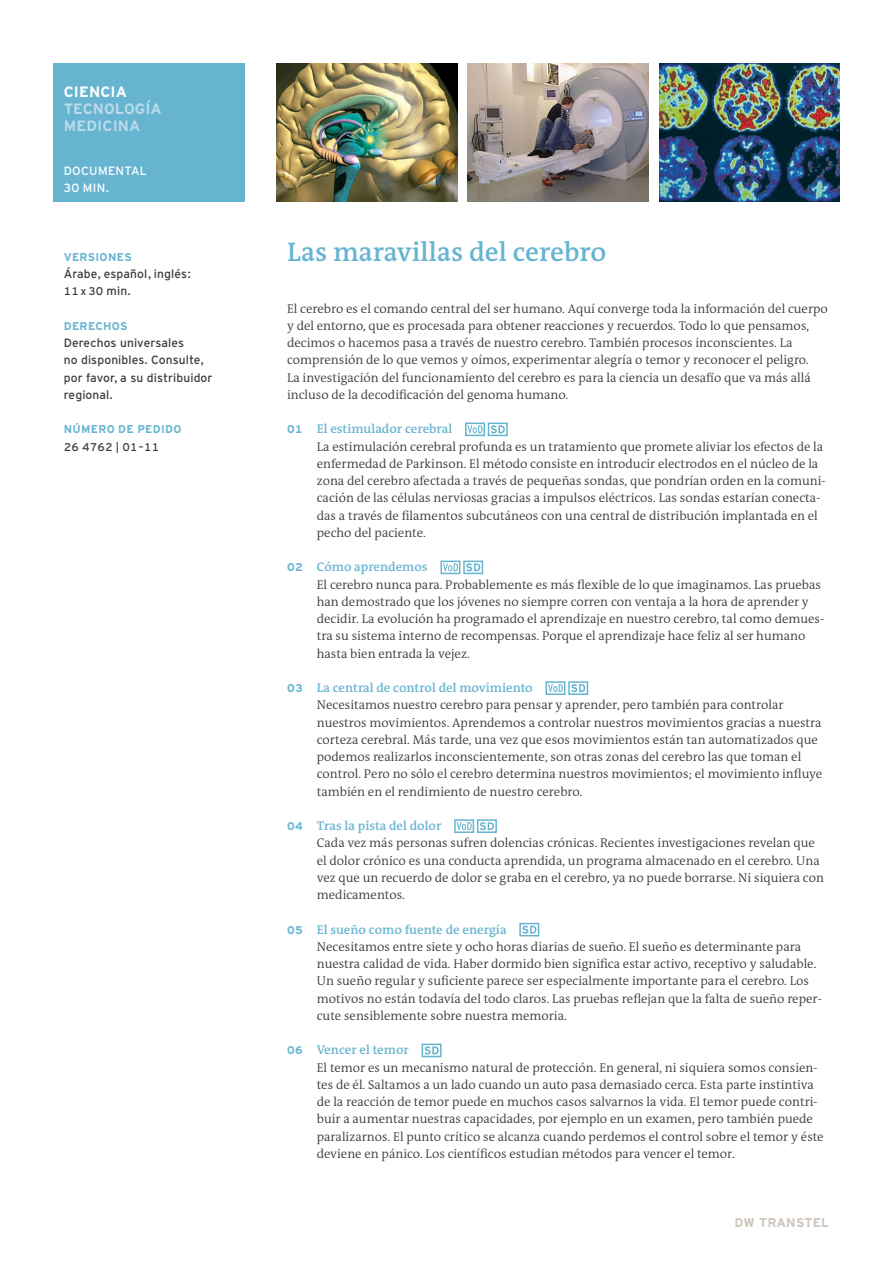
<style>
.page{position:relative;width:893px;height:1263px;background:#fff}
.page>*{position:absolute;margin:0;border:0;box-sizing:border-box;transform-origin:0 0}
.Headline_S{font:600 27px "DW The Antiqua B W6";color:#67b4d1}
.Titel_Kategorie{font:700 15px "Interstate DW";letter-spacing:.01em;color:#b9daea}
.Titel_Kategorie-2{font:700 15px "Interstate DW";letter-spacing:.005em;color:#fff}
.Copy_S_Einzug{font:300 12.75px/17.2px "DW The Antiqua B W4";color:#3c3c3b}
.Copy_S{font:300 12.75px/17.2px "DW The Antiqua B W4";color:#3c3c3b}
.Sub_S{font:600 12.75px "DW The Antiqua B W6";color:#67b4d1}
.t1{font:700 12.75px "Interstate DW Line";letter-spacing:.02em;color:#cdc5bb}
.Bestellinfo{font:12px/17.2px "Interstate DW";letter-spacing:.01em;color:#3c3c3b}
.Titel_Sendeformat{font:12px "Interstate DW";letter-spacing:.025em;color:#fff}
.Sub_Versal_S{font:700 11.25px "Interstate DW";letter-spacing:.025em;color:#67b4d1}
.Bestellnummer_Inhalt{font:11.25px "Interstate DW Line";letter-spacing:.01em;color:#3c3c3b}
.Bestellinfo-2{font:11.25px "Interstate DW Line";color:#3c3c3b}
.s1{font-size:12px}
.s2{font-family:"Interstate DW Line";font-weight:700;font-size:11.25px}
</style>
<div class="page">
<div style="left:53px;top:64px;width:191px;height:138px;background:#67b4d1"></div>
<img style="left:276px;top:64px;width:181px;height:138px">
<img style="left:468px;top:64px;width:180px;height:138px">
<img style="left:659px;top:64px;width:181px;height:138px">
<svg style="left:465px;top:423px;width:20px;height:13px"></svg>
<svg style="left:467px;top:425px;width:15px;height:8px"></svg>
<svg style="left:488px;top:423px;width:20px;height:13px"></svg>
<svg style="left:491px;top:425px;width:14px;height:8px"></svg>
<svg style="left:440px;top:561px;width:20px;height:13px"></svg>
<svg style="left:443px;top:563px;width:15px;height:8px"></svg>
<svg style="left:463px;top:561px;width:20px;height:13px"></svg>
<svg style="left:466px;top:563px;width:14px;height:8px"></svg>
<svg style="left:545px;top:681px;width:20px;height:14px"></svg>
<svg style="left:548px;top:684px;width:15px;height:8px"></svg>
<svg style="left:568px;top:681px;width:20px;height:14px"></svg>
<svg style="left:571px;top:684px;width:14px;height:8px"></svg>
<svg style="left:454px;top:819px;width:20px;height:14px"></svg>
<svg style="left:457px;top:822px;width:15px;height:8px"></svg>
<svg style="left:477px;top:819px;width:20px;height:14px"></svg>
<svg style="left:480px;top:822px;width:14px;height:8px"></svg>
<svg style="left:519px;top:923px;width:20px;height:13px"></svg>
<svg style="left:522px;top:925px;width:14px;height:9px"></svg>
<svg style="left:422px;top:1044px;width:20px;height:13px"></svg>
<svg style="left:424px;top:1046px;width:15px;height:8px"></svg>
<p class="Titel_Kategorie-2" style="left:64px;top:83px;width:65px">CIENCIA</p>
<p class="Titel_Kategorie" style="left:64px;top:100px;width:99px">TECNOLOGÍA</p>
<p class="Titel_Kategorie" style="left:64px;top:118px;width:78px">MEDICINA</p>
<p class="Titel_Sendeformat" style="left:64px;top:164px;width:85px">DOCUMENTAL</p>
<p class="Titel_Sendeformat" style="left:64px;top:181px;width:47px">30 MIN.</p>
<p class="Sub_Versal_S" style="left:64px;top:251px;width:69px">VERSIONES</p>
<p class="Bestellinfo" style="left:64px;top:265px;width:128px">Árabe, español, inglés:</p>
<p class="Bestellinfo-2" style="left:64px;top:285px;width:68px">11 x 30 <span class="s1">min.</span></p>
<p class="Sub_Versal_S" style="left:64px;top:320px;width:65px">DERECHOS</p>
<p class="Bestellinfo" style="left:64px;top:334px;width:122px">Derechos universales</p>
<p class="Bestellinfo" style="left:64px;top:351px;width:141px">no disponibles. Consulte,</p>
<p class="Bestellinfo" style="left:64px;top:369px;width:150px">por favor, a su distribuidor regional.</p>
<p class="Sub_Versal_S" style="left:64px;top:423px;width:119px">NÚMERO DE PEDIDO</p>
<p class="Bestellnummer_Inhalt" style="left:64px;top:440px;width:97px">26 4762 | 01–11</p>
<p class="Headline_S" style="left:287px;top:234px;width:321px">Las maravillas del cerebro</p>
<p class="Copy_S" style="left:287px;top:300px;width:542px">El cerebro es el comando central del ser humano. Aquí converge toda la información del cuerpo y del entorno, que es procesada para obtener reacciones y recuerdos. Todo lo que pensamos, decimos o hacemos pasa a través de nuestro cerebro. También procesos inconscientes. La comprensión de lo que vemos y oímos, experimentar alegría o temor y reconocer el peligro.<br>La investigación del funcionamiento del cerebro es para la ciencia un desafío que va más allá incluso de la decodificación del genoma humano.</p>
<p class="Sub_S" style="left:287px;top:421px;width:167px"><span class="s2">01</span> El estimulador cerebral</p>
<p class="Copy_S_Einzug" style="left:317px;top:438px;width:510px">La estimulación cerebral profunda es un tratamiento que promete aliviar los efectos de la enfermedad de Parkinson. El método consiste en introducir electrodos en el núcleo de la zona del cerebro afectada a través de pequeñas sondas, que pondrían orden en la comuni&shy;cación de las células nerviosas gracias a impulsos eléctricos. Las sondas estarían conecta&shy;das a través de filamentos subcutáneos con una central de distribución implantada en el pecho del paciente.</p>
<p class="Sub_S" style="left:287px;top:559px;width:142px"><span class="s2">02</span> Cómo aprendemos</p>
<p class="Copy_S_Einzug" style="left:317px;top:576px;width:509px">El cerebro nunca para. Probablemente es más flexible de lo que imaginamos. Las pruebas han demostrado que los jóvenes no siempre corren con ventaja a la hora de aprender y decidir. La evolución ha programado el aprendizaje en nuestro cerebro, tal como demues&shy;tra su sistema interno de recompensas. Porque el aprendizaje hace feliz al ser humano hasta bien entrada la vejez.</p>
<p class="Sub_S" style="left:287px;top:680px;width:247px"><span class="s2">03</span> La central de control del movimiento</p>
<p class="Copy_S_Einzug" style="left:317px;top:696px;width:507px">Necesitamos nuestro cerebro para pensar y aprender, pero también para controlar nuestros movimientos. Aprendemos a controlar nuestros movimientos gracias a nuestra corteza cerebral. Más tarde, una vez que esos movimientos están tan automatizados que podemos realizarlos inconscientemente, son otras zonas del cerebro las que toman el control. Pero no sólo el cerebro determina nuestros movimientos; el movimiento influye también en el rendimiento de nuestro cerebro.</p>
<p class="Sub_S" style="left:287px;top:818px;width:156px"><span class="s2">04</span> Tras la pista del dolor</p>
<p class="Copy_S_Einzug" style="left:317px;top:834px;width:509px">Cada vez más personas sufren dolencias crónicas. Recientes investigaciones revelan que el dolor crónico es una conducta aprendida, un programa almacenado en el cerebro. Una vez que un recuerdo de dolor se graba en el cerebro, ya no puede borrarse. Ni siquiera con medicamentos.</p>
<p class="Sub_S" style="left:287px;top:921px;width:221px"><span class="s2">05</span> El sueño como fuente de energía</p>
<p class="Copy_S_Einzug" style="left:317px;top:938px;width:506px">Necesitamos entre siete y ocho horas diarias de sueño. El sueño es determinante para nuestra calidad de vida. Haber dormido bien significa estar activo, receptivo y saludable.<br>Un sueño regular y suficiente parece ser especialmente importante para el cerebro. Los motivos no están todavía del todo claros. Las pruebas reflejan que la falta de sueño reper&shy;cute sensiblemente sobre nuestra memoria.</p>
<p class="Sub_S" style="left:287px;top:1042px;width:123px"><span class="s2">06</span> Vencer el temor</p>
<p class="Copy_S_Einzug" style="left:317px;top:1059px;width:508px">El temor es un mecanismo natural de protección. En general, ni siquiera somos consien&shy;tes de él. Saltamos a un lado cuando un auto pasa demasiado cerca. Esta parte instintiva de la reacción de temor puede en muchos casos salvarnos la vida. El temor puede contri&shy;buir a aumentar nuestras capacidades, por ejemplo en un examen, pero también puede paralizarnos. El punto crítico se alcanza cuando perdemos el control sobre el temor y éste deviene en pánico. Los científicos estudian métodos para vencer el temor.</p>
<p class="t1" style="left:735px;top:1215px;width:96px">DW TRANSTEL</p>
</div>
